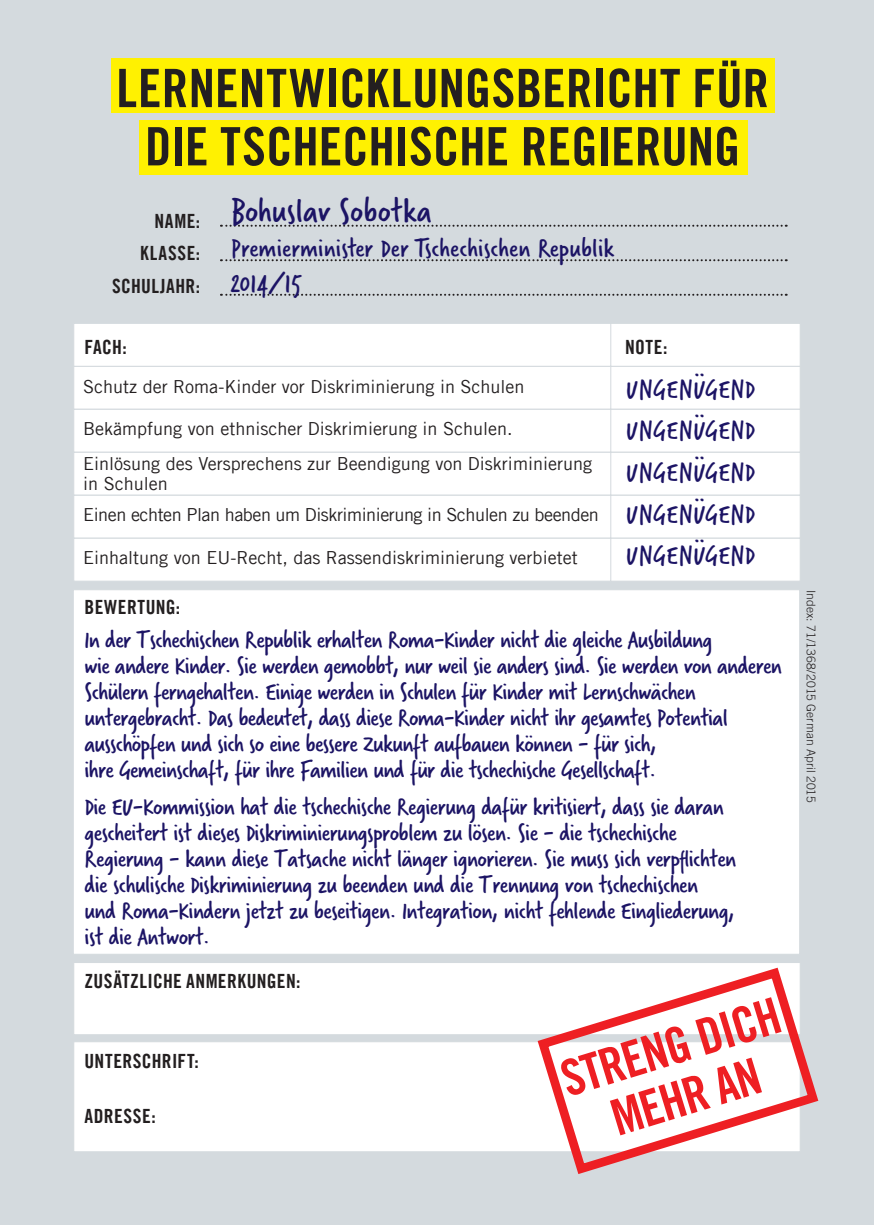
<style>
.page{position:relative;width:874px;height:1225px;background:#fff}
.page>*{position:absolute;margin:0;border:0;box-sizing:border-box;transform-origin:0 0}
.Subhead_1{font:53px/58.2px "Amnesty Trade Gothic Bd Cn 20";color:#231f20;text-align:center}
.Subhead_1-2{font:50px/52px "Amnesty Trade Gothic Bd Cn 20";color:#ee1f23;text-align:center}
.t1{font:36px "Verveine Corp";letter-spacing:.005em;color:#1c1465}
.t2{font:28px "Verveine Corp";letter-spacing:.025em;color:#1c1465}
.t3{font:28px "Verveine Corp";letter-spacing:.005em;color:#1c1465}
.t4{font:26px/26px "Verveine Corp";letter-spacing:-.025em;color:#1c1465}
.Subhead_1-3{font:19.6px "Amnesty Trade Gothic Bd Cn 20";letter-spacing:.02em;color:#231f20}
.t5{font:18px/20px "Amnesty Trade Gothic";color:#231f20}
.t6{font:18px "Amnesty Trade Gothic";letter-spacing:-.025em;color:#231f20}
.Body_Text{font:300 12px "Amnesty Trade Gothic";letter-spacing:.01em;color:#231f20}
</style>
<div class="page">
<div style="left:0;top:0;width:873px;height:1225px;background:#d4dade"></div>
<svg style="left:221px;top:225px;width:565px;height:2px"></svg>
<svg style="left:221px;top:259px;width:565px;height:2px"></svg>
<svg style="left:221px;top:294px;width:565px;height:2px"></svg>
<div style="left:73px;top:589px;width:726px;height:365px;background:#fff;border:1px solid #d4dade"></div>
<div style="left:73px;top:366px;width:727px;height:44px;background:#fff;border:1px solid #d4dade"></div>
<div style="left:73px;top:323px;width:727px;height:44px;background:#fff;border:1px solid #d4dade"></div>
<div style="left:73px;top:409px;width:727px;height:44px;background:#fff;border:1px solid #d4dade"></div>
<div style="left:73px;top:452px;width:727px;height:44px;background:#fff;border:1px solid #d4dade"></div>
<div style="left:73px;top:495px;width:727px;height:43px;background:#fff;border:1px solid #d4dade"></div>
<div style="left:73px;top:538px;width:727px;height:43px;background:#fff;border:1px solid #d4dade"></div>
<div style="left:73px;top:366px;width:538px;height:44px;background:#fff;border:1px solid #d4dade"></div>
<div style="left:73px;top:323px;width:538px;height:44px;background:#fff;border:1px solid #d4dade"></div>
<div style="left:73px;top:409px;width:538px;height:44px;background:#fff;border:1px solid #d4dade"></div>
<div style="left:73px;top:452px;width:538px;height:44px;background:#fff;border:1px solid #d4dade"></div>
<div style="left:73px;top:495px;width:538px;height:43px;background:#fff;border:1px solid #d4dade"></div>
<div style="left:73px;top:538px;width:538px;height:43px;background:#fff;border:1px solid #d4dade"></div>
<div style="left:73px;top:962px;width:727px;height:73px;background:#fff;border:1px solid #d4dade"></div>
<div style="left:73px;top:1041px;width:727px;height:111px;background:#fff;border:1px solid #d4dade"></div>
<svg style="left:532px;top:962px;width:287px;height:212px"></svg>
<div style="left:111px;top:58px;width:663px;height:55px;background:#fff101"></div>
<div style="left:139px;top:120px;width:608px;height:55px;background:#fff101"></div>
<p class="Subhead_1" style="left:116px;top:59px;width:653px">LERNENTWICKLUNGSBERICHT FÜR<br>DIE TSCHECHISCHE REGIERUNG</p>
<p class="Subhead_1-3" style="left:154px;top:209px;width:47px">NAME:</p>
<p class="Subhead_1-3" style="left:140px;top:241px;width:61px">KLASSE:</p>
<p class="Subhead_1-3" style="left:112px;top:274px;width:90px">SCHULJAHR:</p>
<p class="t1" style="left:231px;top:186px;width:202px">Bohuslav Sobotka</p>
<p class="t3" style="left:231px;top:229px;width:384px">Premierminister Der Tschechischen Republik</p>
<p class="t3" style="left:231px;top:264px;width:72px">2014/15</p>
<p class="Subhead_1-3" style="left:84px;top:335px;width:44px">FACH:</p>
<p class="Subhead_1-3" style="left:624px;top:335px;width:44px">NOTE:</p>
<p class="t5" style="left:83px;top:376px;width:443px">Schutz der Roma-Kinder vor Diskriminierung in Schulen</p>
<p class="t5" style="left:83px;top:419px;width:431px">Bekämpfung von ethnischer Diskrimierung in Schulen.</p>
<p class="t5" style="left:83px;top:453px;width:510px">Einlösung des Versprechens zur Beendigung von Diskriminierung in Schulen</p>
<p class="t6" style="left:83px;top:504px;width:517px">Einen echten Plan haben um Diskriminierung in Schulen zu beenden</p>
<p class="t5" style="left:83px;top:547px;width:495px">Einhaltung von EU-Recht, das Rassendiskriminierung verbietet</p>
<p class="Subhead_1-3" style="left:84px;top:595px;width:97px">BEWERTUNG:</p>
<p class="t2" style="left:625px;top:369px;width:131px">UNGENÜGEND</p>
<p class="t2" style="left:625px;top:411px;width:131px">UNGENÜGEND</p>
<p class="t2" style="left:625px;top:453px;width:131px">UNGENÜGEND</p>
<p class="t2" style="left:625px;top:494px;width:131px">UNGENÜGEND</p>
<p class="t2" style="left:625px;top:536px;width:131px">UNGENÜGEND</p>
<p class="t4" style="left:84px;top:627px;width:698px">In der Tschechischen Republik erhalten Roma-Kinder nicht die gleiche Ausbildung<br>wie andere Kinder. Sie werden gemobbt, nur weil sie anders sind. Sie werden von anderen Schülern ferngehalten. Einige werden in Schulen für Kinder mit Lernschwächen untergebracht. Das bedeutet, dass diese Roma-Kinder nicht ihr gesamtes Potential ausschöpfen und sich so eine bessere Zukunft aufbauen können - für sich,<br>ihre Gemeinschaft, für ihre Familien und für die tschechische Gesellschaft.</p>
<p class="t4" style="left:84px;top:794px;width:653px">Die EU-Kommission hat die tschechische Regierung dafür kritisiert, dass sie daran gescheitert ist dieses Diskriminierungsproblem zu lösen. Sie - die tschechische Regierung - kann diese Tatsache nicht länger ignorieren. Sie muss sich verpflichten die schulische Diskriminierung zu beenden und die Trennung von tschechischen<br>und Roma-Kindern jetzt zu beseitigen. Integration, nicht fehlende Eingliederung, ist die Antwort.</p>
<p class="Subhead_1-3" style="left:84px;top:969px;width:217px">ZUSÄTZLICHE ANMERKUNGEN:</p>
<p class="Subhead_1-3" style="left:84px;top:1048px;width:116px">UNTERSCHRIFT:</p>
<p class="Subhead_1-3" style="left:84px;top:1104px;width:73px">ADRESSE:</p>
<p class="Subhead_1-2" style="left:554px;top:1054px;width:228px;rotate:-17deg">STRENG DICH<br>MEHR AN</p>
<p class="Body_Text" style="left:817px;top:590px;width:214px;rotate:90deg">Index: 71/1368/2015 German April 2015</p>
</div>
